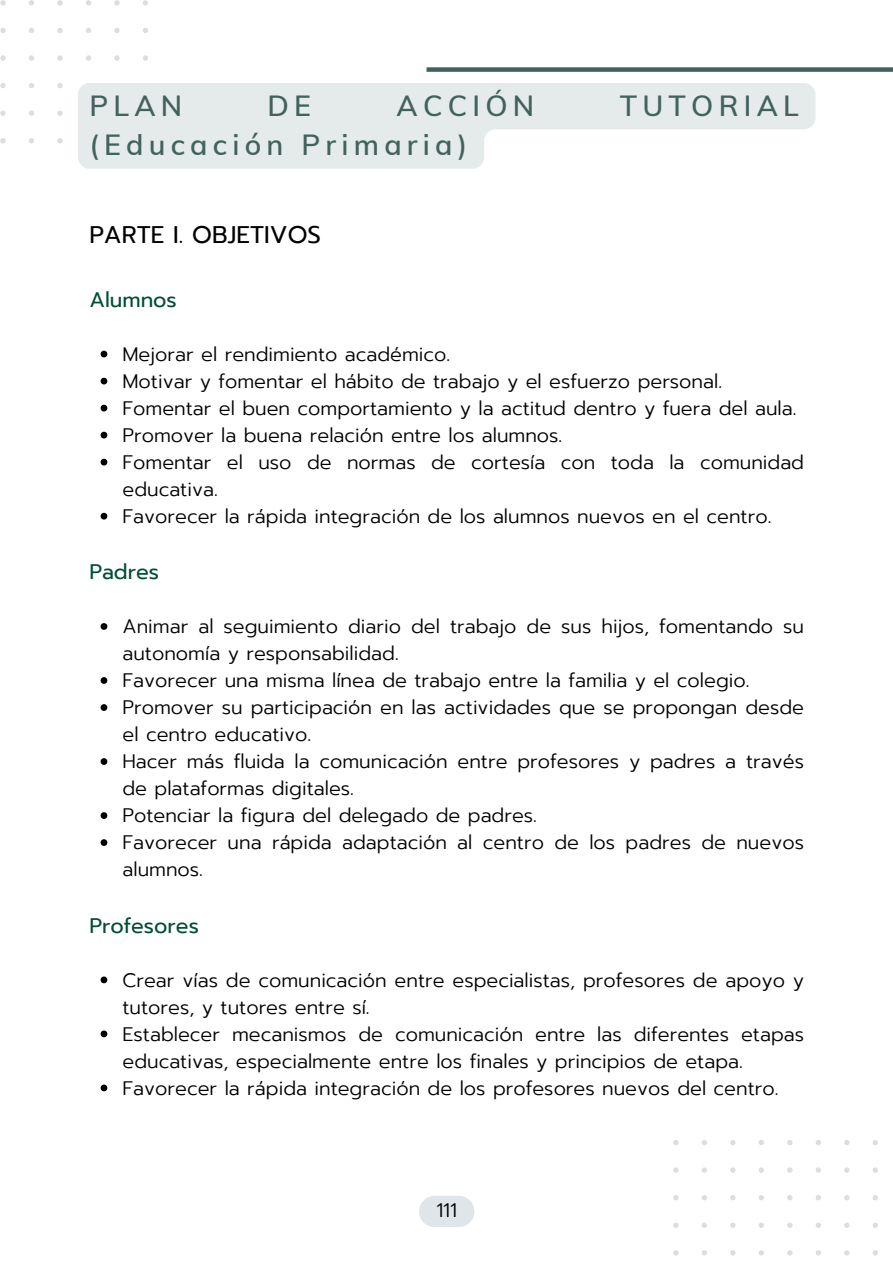
<style>
.page{position:relative;width:893px;height:1264px;background:#fff}
.page>*{position:absolute;margin:0;border:0;box-sizing:border-box;transform-origin:0 0}
.t1{font:600 28.5px "Muli";letter-spacing:.185em;color:#42625e}
.t2{font:24px "Prompt";color:#000}
.t3{font:21px "Prompt";color:#004e35}
.t4{font:300 19.5px/27px "Prompt";color:#000}
</style>
<div class="page">
<div style="left:426px;top:67px;width:466px;height:5px;background:#42625e"></div>
<svg style="left:673px;top:1140px;width:205px;height:116px"></svg>
<svg style="left:0;top:0;width:147px;height:143px"></svg>
<svg style="left:78px;top:83px;width:737px;height:86px;fill:#e4ebea"></svg>
<svg style="left:101px;top:351px;width:6px;height:6px"></svg>
<svg style="left:101px;top:378px;width:6px;height:6px"></svg>
<svg style="left:101px;top:405px;width:6px;height:6px"></svg>
<svg style="left:101px;top:432px;width:6px;height:6px"></svg>
<svg style="left:101px;top:459px;width:6px;height:6px"></svg>
<svg style="left:101px;top:513px;width:6px;height:6px"></svg>
<svg style="left:101px;top:623px;width:6px;height:7px"></svg>
<svg style="left:101px;top:677px;width:6px;height:7px"></svg>
<svg style="left:101px;top:704px;width:6px;height:7px"></svg>
<svg style="left:101px;top:758px;width:6px;height:7px"></svg>
<svg style="left:101px;top:812px;width:6px;height:7px"></svg>
<svg style="left:101px;top:839px;width:6px;height:7px"></svg>
<svg style="left:101px;top:976px;width:6px;height:7px"></svg>
<svg style="left:101px;top:1030px;width:6px;height:7px"></svg>
<svg style="left:101px;top:1084px;width:6px;height:7px"></svg>
<div style="left:419px;top:1195px;width:55px;height:32px;background:#e0e5ea;border-radius:16px"></div>
<h1 class="t1" style="left:89px;top:87px;width:94px">PLAN</h1>
<h1 class="t1" style="left:267px;top:87px;width:45px">DE</h1>
<h1 class="t1" style="left:396px;top:87px;width:139px">ACCIÓN</h1>
<h1 class="t1" style="left:619px;top:87px;width:180px">TUTORIAL</h1>
<h1 class="t1" style="left:89px;top:126px;width:379px">(Educación Primaria)</h1>
<p class="t2" style="left:89px;top:216px;width:233px">PARTE I. OBJETIVOS</p>
<p class="t3" style="left:89px;top:284px;width:89px">Alumnos</p>
<p class="t4" style="left:122px;top:341px;width:683px">Mejorar el rendimiento académico.<br>Motivar y fomentar el hábito de trabajo y el esfuerzo personal.<br>Fomentar el buen comportamiento y la actitud dentro y fuera del aula.<br>Promover la buena relación entre los alumnos.<br>Fomentar el uso de normas de cortesía con toda la comunidad educativa.<br>Favorecer la rápida integración de los alumnos nuevos en el centro.</p>
<p class="t3" style="left:89px;top:556px;width:71px">Padres</p>
<p class="t4" style="left:122px;top:613px;width:683px">Animar al seguimiento diario del trabajo de sus hijos, fomentando su autonomía y responsabilidad.<br>Favorecer una misma línea de trabajo entre la familia y el colegio.<br>Promover su participación en las actividades que se propongan desde el centro educativo.<br>Hacer más fluida la comunicación entre profesores y padres a través de plataformas digitales.<br>Potenciar la figura del delegado de padres.<br>Favorecer una rápida adaptación al centro de los padres de nuevos alumnos.</p>
<p class="t3" style="left:89px;top:909px;width:111px">Profesores</p>
<p class="t4" style="left:122px;top:966px;width:683px">Crear vías de comunicación entre especialistas, profesores de apoyo y tutores, y tutores entre sí.<br>Establecer mecanismos de comunicación entre las diferentes etapas educativas, especialmente entre los finales y principios de etapa.<br>Favorecer la rápida integración de los profesores nuevos del centro.</p>
<p class="t4" style="left:436px;top:1197px;width:22px">111</p>
</div>
